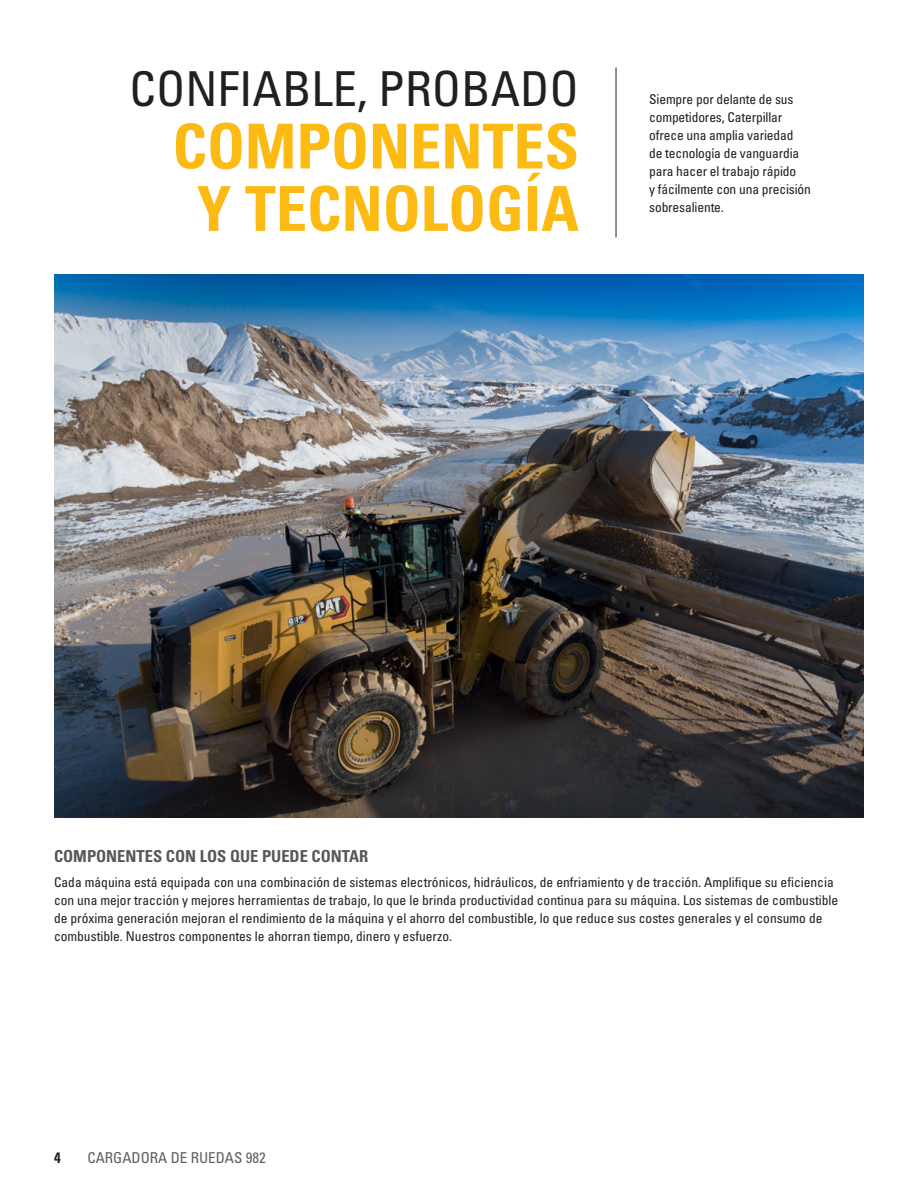
<style>
.page{position:relative;width:918px;height:1188px;background:#fff}
.page>*{position:absolute;margin:0;border:0;box-sizing:border-box;transform-origin:0 0}
.t1{font:61.95px/62.4px "Univers LTCYR 67 Bold Cond";color:#fcba13;text-align:center}
.t2{font:condensed 48.15px "Univers LTCYR 57";color:#231f20}
.t3{font:16.5px "Univers LTCYR 67 Bold Cond";color:#57585a}
.t4{font:condensed 15px "Univers LTCYR 57";color:#5d6163}
.t5{font:15px "Univers LTCYR 67 Bold Cond";color:#231f20}
.t6{font:condensed 13.5px/18px "Univers LTCYR 57";color:#231f20}
</style>
<div class="page">
<img style="left:54px;top:274px;width:810px;height:544px">
<hr style="left:616px;top:68px;width:1px;height:169px;background:#231f20">
<h2 class="t2" style="left:129px;top:58px;width:451px">CONFIABLE, PROBADO</h2>
<h1 class="t1" style="left:173px;top:114px;width:408px">COMPONENTES<br>Y TECNOLOGÍA</h1>
<p class="t6" style="left:649px;top:90px;width:163px">Siempre por delante de sus competidores, Caterpillar ofrece una amplia variedad<br>de tecnología de vanguardia para hacer el trabajo rápido<br>y fácilmente con una precisión sobresaliente.</p>
<p class="t3" style="left:54px;top:846px;width:316px">COMPONENTES CON LOS QUE PUEDE CONTAR</p>
<p class="t6" style="left:54px;top:873px;width:786px">Cada máquina está equipada con una combinación de sistemas electrónicos, hidráulicos, de enfriamiento y de tracción. Amplifique su eficiencia con una mejor tracción y mejores herramientas de trabajo, lo que le brinda productividad continua para su máquina. Los sistemas de combustible de próxima generación mejoran el rendimiento de la máquina y el ahorro del combustible, lo que reduce sus costes generales y el consumo de combustible. Nuestros componentes le ahorran tiempo, dinero y esfuerzo.</p>
<p class="t5" style="left:54px;top:1148px;width:8px">4</p>
<p class="t4" style="left:87px;top:1148px;width:180px">CARGADORA DE RUEDAS 982</p>
</div>
